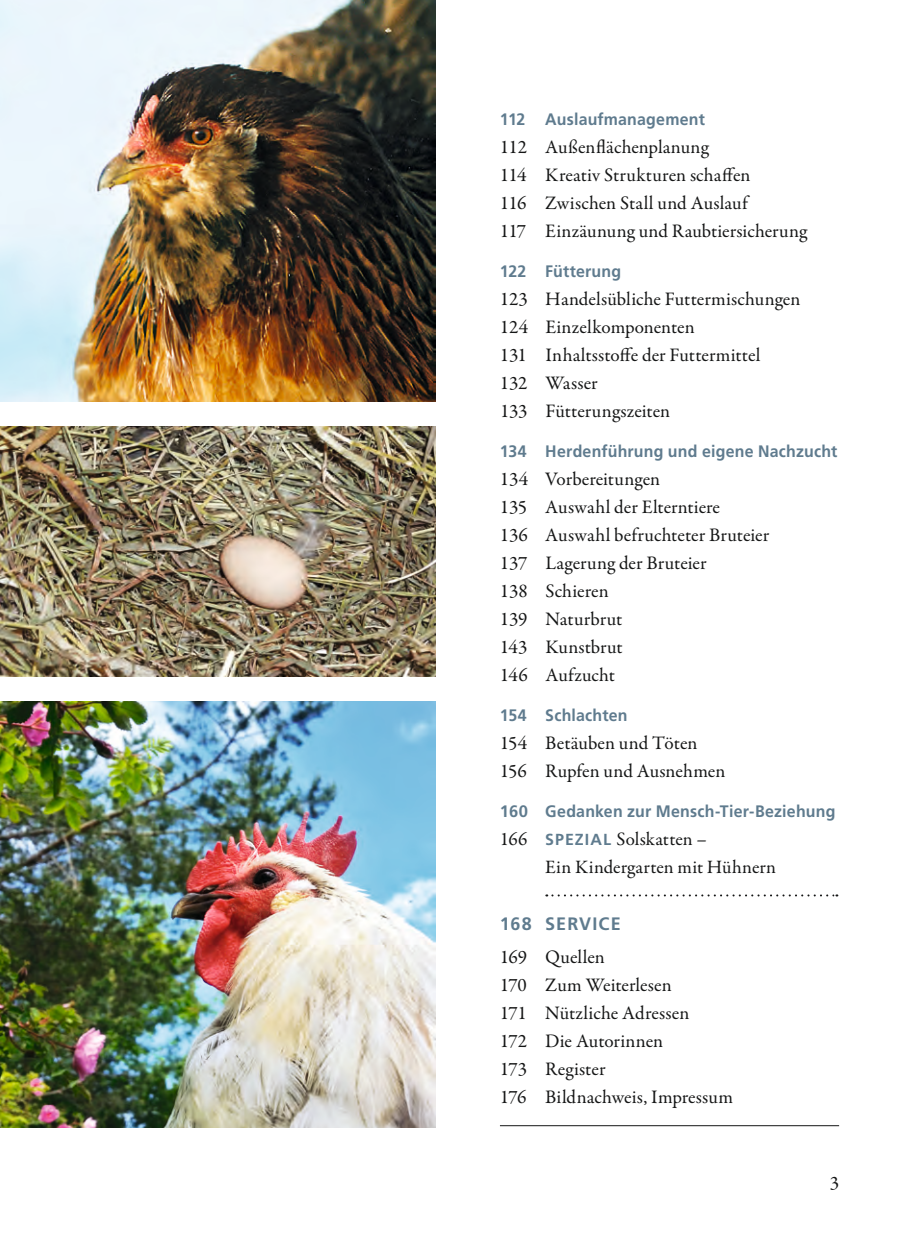
<style>
.page{position:relative;width:908px;height:1247px;background:#fff}
.page>*{position:absolute;margin:0;border:0;box-sizing:border-box;transform-origin:0 0}
.t1{font:19.2px/28px "Garamond Premr Pro";color:#151616}
.t2{font:19px/28px "Garamond Premr Pro";letter-spacing:.01em;color:#151616}
.t3{font:700 18px "Frutiger LT Std";letter-spacing:.06em;color:#5f7b8e}
.t4{font:700 16.6px "Frutiger LT Std";letter-spacing:.015em;color:#5f7b8e;scale:.96 1}
.t5{font:700 16.6px "Frutiger LT Std";letter-spacing:.015em;color:#5f7b8e}
.s1{font-family:"Frutiger LT Std";font-weight:700;font-size:16px;color:#5f7b8e}
</style>
<div class="page">
<svg style="left:546px;top:894px;width:291px;height:2px"></svg>
<img style="left:0;top:0;width:436px;height:401px">
<img style="left:0;top:701px;width:436px;height:426px">
<img style="left:0;top:426px;width:436px;height:250px">
<hr style="left:500px;top:1125px;width:339px;height:1px;background:#151616">
<p class="t4" style="left:500px;top:109px;width:215px">112 Auslaufmanagement</p>
<p class="t1" style="left:500px;top:133px;width:309px">112 Außenflächenplanung<br>114 Kreativ Strukturen schaffen<br>116 Zwischen Stall und Auslauf<br>117 Einzäunung und Raubtiersicherung</p>
<p class="t4" style="left:500px;top:261px;width:128px">122 Fütterung</p>
<p class="t1" style="left:500px;top:285px;width:302px">123 Handelsübliche Futtermischungen<br>124 Einzelkomponenten<br>131 Inhaltsstoffe der Futtermittel<br>132 Wasser<br>133 Fütterungszeiten</p>
<p class="t4" style="left:500px;top:441px;width:353px">134 Herdenführung und eigene Nachzucht</p>
<p class="t1" style="left:500px;top:465px;width:271px">134 Vorbereitungen<br>135 Auswahl der Elterntiere<br>136 Auswahl befruchteter Bruteier<br>137 Lagerung der Bruteier<br>138 Schieren<br>139 Naturbrut<br>143 Kunstbrut<br>146 Aufzucht</p>
<p class="t4" style="left:500px;top:705px;width:134px">154 Schlachten</p>
<p class="t1" style="left:500px;top:729px;width:227px">154 Betäuben und Töten<br>156 Rupfen und Ausnehmen</p>
<p class="t5" style="left:500px;top:801px;width:337px">160 Gedanken zur Mensch-Tier-Beziehung</p>
<p class="t2" style="left:545px;top:825px;width:232px;text-indent:-45px">166 <span class="s1">SPEZIAL</span> Solskatten –<br>Ein Kindergarten mit Hühnern</p>
<p class="t3" style="left:500px;top:913px;width:122px">168 SERVICE</p>
<p class="t1" style="left:500px;top:943px;width:235px">169 Quellen<br>170 Zum Weiterlesen<br>171 Nützliche Adressen<br>172 Die Autorinnen<br>173 Register<br>176 Bildnachweis, Impressum</p>
<p class="t1" style="left:829px;top:1169px;width:11px">3</p>
</div>
